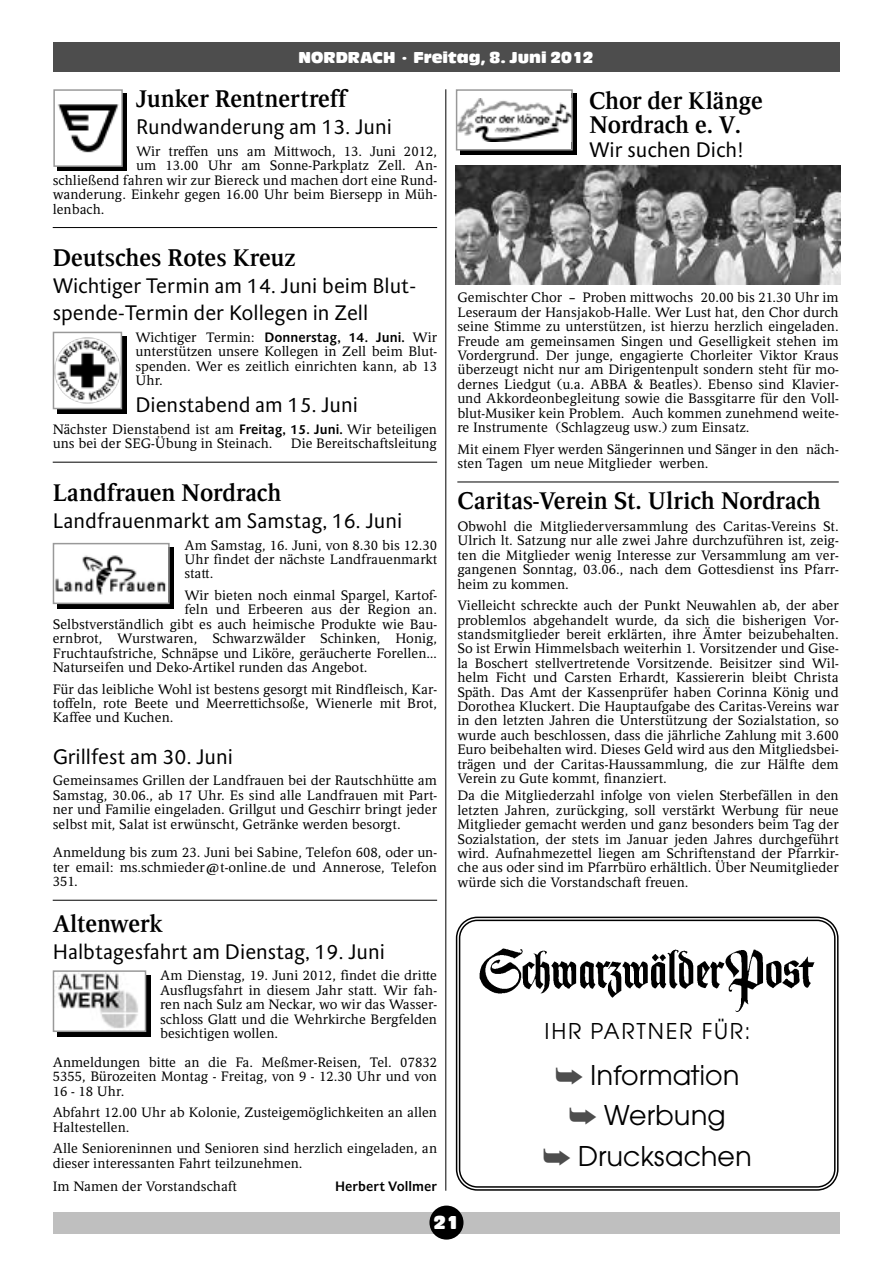
<style>
.page{position:relative;width:893px;height:1263px;background:#fff}
.page>*{position:absolute;margin:0;border:0;box-sizing:border-box;transform-origin:0 0}
.t1{font:30px/40.5px "Avant Garde Gothic Itc T";color:#000;text-align:center}
.t2{font:700 24px/24px "Schwabo Serif Hl";letter-spacing:-.01em;color:#000}
.t3{font:24px "Avant Garde Gothic Itc T";letter-spacing:.075em;color:#000}
.t4{font:21px/27px "Schwabo Sans";color:#000}
.t5{font:19.5px "Antique Olive T Compact Ro 1";color:#fff}
.t6{font:16.5px "Antique Olive T Compact Ro 1";color:#fff}
.t7{font:13.65px/14.4px "Schwabo Serif";color:#000;text-align:justify}
.t8{font:700 13.65px "Schwabo Sans";color:#000}
.s1{font-family:"Schwabo Sans";font-weight:700}
.s2{color:#4d4d4d}
</style>
<div class="page">
<hr style="left:445px;top:89px;width:1px;height:1102px;background:#000">
<div style="left:53px;top:1212px;width:786px;height:21px;background:#bfbfbf"></div>
<div style="left:429px;top:1205px;width:34px;height:34px;background:#000;border-radius:50%"></div>
<div style="left:53px;top:43px;width:786px;height:29px;background:#4d4d4d"></div>
<hr style="left:53px;top:227px;width:384px;height:1px;background:#000">
<hr style="left:53px;top:462px;width:384px;height:1px;background:#000">
<hr style="left:53px;top:900px;width:384px;height:1px;background:#000">
<hr style="left:457px;top:482px;width:382px;height:1px;background:#000">
<div style="left:58px;top:94px;width:69px;height:77px;background:#000"></div>
<div style="left:55px;top:91px;width:66px;height:74px;background:#fff"></div>
<img style="left:57px;top:104px;width:62px;height:49px">
<div style="left:53px;top:89px;width:70px;height:78px;border:2px solid #999"></div>
<div style="left:57px;top:336px;width:69px;height:77px;background:linear-gradient(to right,#000,#000)"></div>
<svg style="left:56px;top:336px;width:63px;height:70px"></svg>
<img style="left:72px;top:337px;width:47px;height:67px">
<div style="left:53px;top:332px;width:69px;height:77px;border:2px solid #999"></div>
<div style="left:57px;top:547px;width:117px;height:61px;background:linear-gradient(to right,#000,#000)"></div>
<div style="left:54px;top:544px;width:114px;height:59px;background:#fff"></div>
<img style="left:56px;top:555px;width:110px;height:40px">
<div style="left:53px;top:543px;width:117px;height:61px;border:2px solid #999"></div>
<div style="left:460px;top:94px;width:117px;height:61px;background:#000"></div>
<div style="left:457px;top:91px;width:114px;height:58px;background:#fff"></div>
<img style="left:459px;top:99px;width:111px;height:42px">
<div style="left:456px;top:89px;width:117px;height:62px;border:2px solid #999"></div>
<img style="left:456px;top:166px;width:384px;height:119px">
<div style="left:58px;top:975px;width:93px;height:62px;background:#000"></div>
<div style="left:54px;top:972px;width:91px;height:58px;background:#fff"></div>
<img style="left:56px;top:973px;width:82px;height:56px">
<div style="left:53px;top:970px;width:93px;height:62px;border:2px solid #999"></div>
<svg style="left:455px;top:916px;width:384px;height:275px"></svg>
<svg style="left:458px;top:919px;width:378px;height:269px"></svg>
<img style="left:477px;top:946px;width:340px;height:69px">
<p class="t6" style="left:299px;top:47px;width:296px">NORDRACH · Freitag, 8. Juni 2012</p>
<h2 class="t2" style="left:136px;top:89px;width:212px">Junker Rentnertreff</h2>
<h3 class="t4" style="left:136px;top:116px;width:257px">Rundwanderung am 13. Juni</h3>
<p class="t7" style="left:136px;top:145px;width:303px">Wir treffen uns am Mittwoch, 13. Juni 2012,</p>
<p class="t7" style="left:136px;top:160px;width:303px">um 13.00 Uhr am Sonne-Parkplatz Zell. An-</p>
<p class="t7" style="left:53px;top:174px;width:386px">schließend fahren wir zur Biereck und machen dort eine Rund-</p>
<p class="t7" style="left:53px;top:189px;width:386px">wanderung. Einkehr gegen 16.00 Uhr beim Biersepp in Müh-</p>
<p class="t7" style="left:53px;top:203px;width:53px">lenbach.</p>
<h2 class="t2" style="left:53px;top:248px;width:245px">Deutsches Rotes Kreuz</h2>
<h3 class="t4" style="left:53px;top:275px;width:365px">Wichtiger Termin am 14. Juni beim Blut&shy;spende-Termin der Kollegen in Zell</h3>
<p class="t7" style="left:135px;top:331px;width:303px">Wichtiger Termin: <span class="s1">Donnerstag, 14. Juni.</span> Wir unterstützen unsere Kollegen in Zell beim Blut&shy;spenden. Wer es zeitlich einrichten kann, ab 13<br>Uhr.</p>
<h3 class="t4" style="left:135px;top:394px;width:224px">Dienstabend am 15. Juni</h3>
<p class="t7" style="left:53px;top:423px;width:386px">Nächster Dienstabend ist am <span class="s1">Freitag, 15. Juni.</span> Wir beteiligen uns bei der SEG-Übung in Steinach.</p>
<h2 class="t2" style="left:589px;top:91px;width:175px">Chor der Klänge<br>Nordrach e. V.</h2>
<h3 class="t4" style="left:589px;top:138px;width:156px">Wir suchen Dich!</h3>
<p class="t7" style="left:457px;top:292px;width:383px">Gemischter Chor – Proben mittwochs 20.00 bis 21.30 Uhr im Leseraum der Hansjakob-Halle. Wer Lust hat, den Chor durch seine Stimme zu unterstützen, ist hierzu herzlich eingeladen.<br>Freude am gemeinsamen Singen und Geselligkeit stehen im Vordergrund. Der junge, engagierte Chorleiter Viktor Kraus überzeugt nicht nur am Dirigentenpult sondern steht für mo&shy;dernes Liedgut (u.a. ABBA &amp; Beatles). Ebenso sind Klavier&shy;und Akkordeonbegleitung sowie die Bassgitarre für den Voll&shy;blut-Musiker kein Problem. Auch kommen zunehmend weite&shy;re Instrumente (Schlagzeug usw.) zum Einsatz.</p>
<p class="t7" style="left:457px;top:443px;width:383px">Mit einem Flyer werden Sängerinnen und Sänger in den näch&shy;sten Tagen um neue Mitglieder werben.</p>
<h2 class="t2" style="left:457px;top:491px;width:365px">Caritas-Verein St. Ulrich Nordrach</h2>
<p class="t7" style="left:457px;top:520px;width:383px">Obwohl die Mitgliederversammlung des Caritas-Vereins St.<br>Ulrich lt. Satzung nur alle zwei Jahre durchzuführen ist, zeig&shy;ten die Mitglieder wenig Interesse zur Versammlung am ver&shy;gangenen Sonntag, 03.06., nach dem Gottesdienst ins Pfarr&shy;heim zu kommen.</p>
<p class="t7" style="left:457px;top:600px;width:383px">Vielleicht schreckte auch der Punkt Neuwahlen ab, der aber problemlos abgehandelt wurde, da sich die bisherigen Vor&shy;standsmitglieder bereit erklärten, ihre Ämter beizubehalten.<br>So ist Erwin Himmelsbach weiterhin 1. Vorsitzender und Gise&shy;la Boschert stellvertretende Vorsitzende. Beisitzer sind Wil&shy;helm Ficht und Carsten Erhardt, Kassiererin bleibt Christa Späth. Das Amt der Kassenprüfer haben Corinna König und Dorothea Kluckert. Die Hauptaufgabe des Caritas-Vereins war in den letzten Jahren die Unterstützung der Sozialstation, so wurde auch beschlossen, dass die jährliche Zahlung mit 3.600<br>Euro beibehalten wird. Dieses Geld wird aus den Mitgliedsbei&shy;trägen und der Caritas-Haussammlung, die zur Hälfte dem Verein zu Gute kommt, finanziert.</p>
<p class="t7" style="left:457px;top:790px;width:383px">Da die Mitgliederzahl infolge von vielen Sterbefällen in den letzten Jahren, zurückging, soll verstärkt Werbung für neue Mitglieder gemacht werden und ganz besonders beim Tag der Sozialstation, der stets im Januar jeden Jahres durchgeführt wird. Aufnahmezettel liegen am Schriftenstand der Pfarrkir&shy;che aus oder sind im Pfarrbüro erhältlich. Über Neumitglieder würde sich die Vorstandschaft freuen.</p>
<p class="t7" style="left:291px;top:438px;width:148px">Die Bereitschaftsleitung</p>
<h2 class="t2" style="left:53px;top:483px;width:230px">Landfrauen Nordrach</h2>
<h3 class="t4" style="left:53px;top:509px;width:351px">Landfrauenmarkt am Samstag, 16. Juni</h3>
<p class="t7" style="left:184px;top:539px;width:254px">Am Samstag, 16. Juni, von 8.30 bis 12.30<br>Uhr findet der nächste Landfrauenmarkt statt.</p>
<p class="t7" style="left:184px;top:589px;width:254px">Wir bieten noch einmal Spargel, Kartof-</p>
<p class="t7" style="left:184px;top:604px;width:254px">feln und Erbeeren aus der Region an.</p>
<p class="t7" style="left:53px;top:618px;width:386px">Selbstverständlich gibt es auch heimische Produkte wie Bau-</p>
<p class="t7" style="left:53px;top:633px;width:386px">ernbrot, Wurstwaren, Schwarzwälder Schinken, Honig,</p>
<p class="t7" style="left:53px;top:647px;width:386px">Fruchtaufstriche, Schnäpse und Liköre, geräucherte Forellen…</p>
<p class="t7" style="left:53px;top:661px;width:316px">Naturseifen und Deko-Artikel runden das Angebot.</p>
<p class="t7" style="left:53px;top:683px;width:386px">Für das leibliche Wohl ist bestens gesorgt mit Rindfleisch, Kar&shy;toffeln, rote Beete und Meerrettichsoße, Wienerle mit Brot, Kaffee und Kuchen.</p>
<h3 class="t4" style="left:53px;top:745px;width:182px">Grillfest am 30. Juni</h3>
<p class="t7" style="left:53px;top:775px;width:386px">Gemeinsames Grillen der Landfrauen bei der Rautschhütte am Samstag, 30.06., ab 17 Uhr. Es sind alle Landfrauen mit Part&shy;ner und Familie eingeladen. Grillgut und Geschirr bringt jeder selbst mit, Salat ist erwünscht, Getränke werden besorgt.</p>
<p class="t7" style="left:53px;top:847px;width:386px">Anmeldung bis zum 23. Juni bei Sabine, Telefon 608, oder un&shy;ter email: ms.schmieder@t-online.de und Annerose, Telefon 351.</p>
<h2 class="t2" style="left:53px;top:913px;width:112px">Altenwerk</h2>
<h3 class="t4" style="left:53px;top:940px;width:334px">Halbtagesfahrt am Dienstag, 19. Juni</h3>
<p class="t7" style="left:160px;top:970px;width:279px">Am Dienstag, 19. Juni 2012, findet die dritte Ausflugsfahrt in diesem Jahr statt. Wir fah&shy;ren nach Sulz am Neckar, wo wir das Wasser&shy;schloss Glatt und die Wehrkirche Bergfelden besichtigen wollen.</p>
<p class="t7" style="left:53px;top:1056px;width:386px">Anmeldungen bitte an die Fa. Meßmer-Reisen, Tel. 07832<br>5355, Bürozeiten Montag - Freitag, von 9 - 12.30 Uhr und von 16 - 18 Uhr.</p>
<p class="t7" style="left:53px;top:1107px;width:386px">Abfahrt 12.00 Uhr ab Kolonie, Zusteigemöglichkeiten an allen<br>Haltestellen.</p>
<p class="t7" style="left:53px;top:1143px;width:386px">Alle Senioreninnen und Senioren sind herzlich eingeladen, an dieser interessanten Fahrt teilzunehmen.</p>
<p class="t7" style="left:53px;top:1180px;width:186px">Im Namen der Vorstandschaft</p>
<p class="t8" style="left:335px;top:1181px;width:104px">Herbert Vollmer</p>
<h2 class="t3" style="left:544px;top:1016px;width:207px">IHR PARTNER FÜR:</h2>
<h1 class="t1" style="left:542px;top:1054px;width:211px"><span class="s2">➥</span> Information <span class="s2">➥</span> Werbung<br><span class="s2">➥</span> Drucksachen</h1>
<h3 class="t5" style="left:433px;top:1210px;width:27px">21</h3>
</div>
